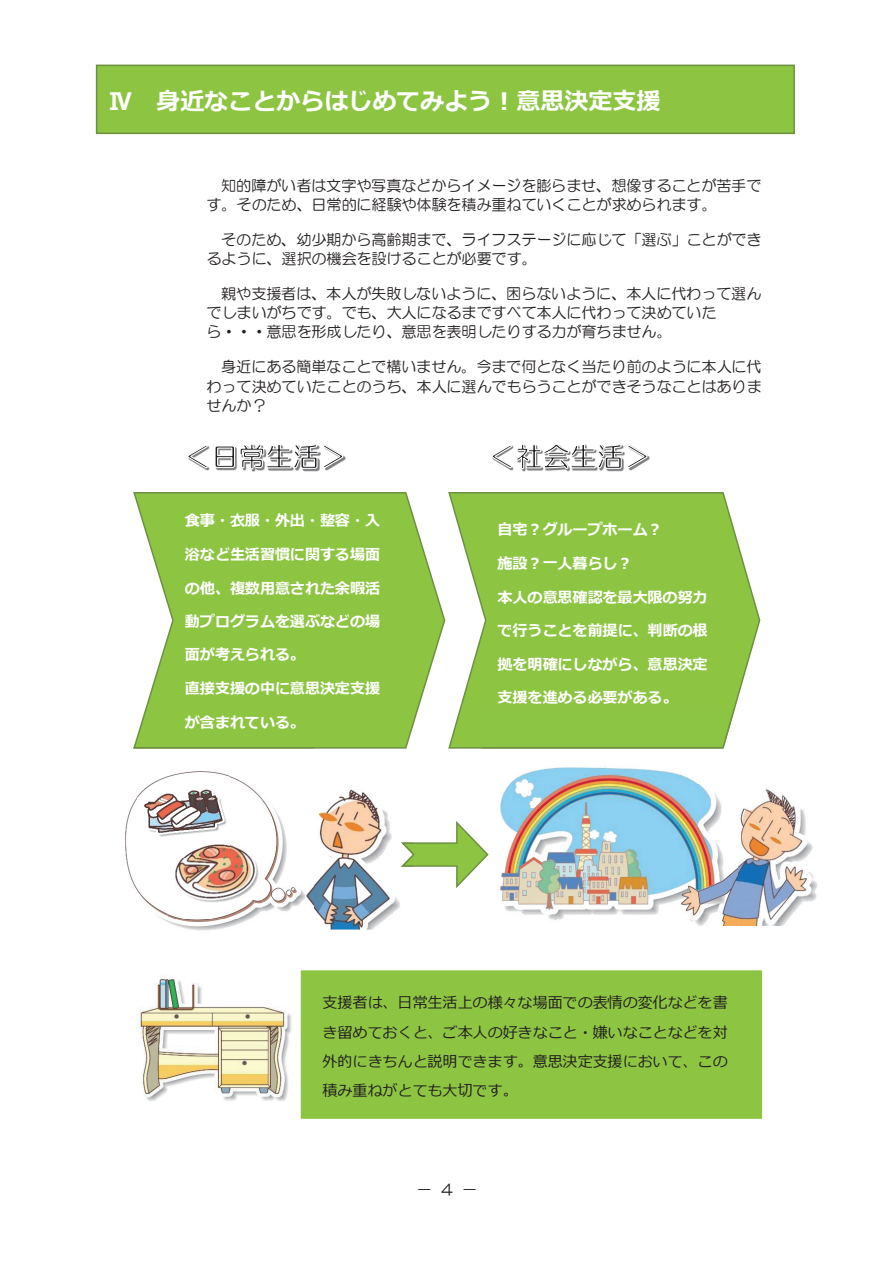
<style>
.page{position:relative;width:893px;height:1263px;background:#fff}
.page>*{position:absolute;margin:0;border:0;box-sizing:border-box;transform-origin:0 0}
.t1{font:700 24.15px "Meiryo";color:#fff}
.t2{font:15.15px/19px "HG Maru Gothic MPRO";color:#231f20}
.t3{font:700 15.15px/33.2px "Meiryo";color:#fff}
.t4{font:15.15px/29.2px "Meiryo";color:#231f20;text-align:justify}
</style>
<div class="page">
<img style="left:136px;top:975px;width:156px;height:126px">
<img style="left:206px;top:455px;width:140px;height:17px">
<svg style="left:188px;top:444px;width:155px;height:26px"></svg>
<img style="left:510px;top:455px;width:140px;height:17px">
<svg style="left:492px;top:444px;width:155px;height:26px"></svg>
<svg style="left:133px;top:492px;width:312px;height:257px;background:#9acb5a"></svg>
<svg style="left:448px;top:492px;width:312px;height:257px;background:#9bcb5b"></svg>
<div style="left:300px;top:969px;width:463px;height:151px;background:#8dc543"></div>
<div style="left:298px;top:968px;width:466px;height:153px;border:2px solid #fff"></div>
<img style="left:500px;top:707px;width:237px;height:219px">
<img style="left:482px;top:707px;width:254px;height:42px">
<div style="left:97px;top:65px;width:697px;height:68px;background:#8dc543"></div>
<div style="left:96px;top:65px;width:699px;height:69px;border:2px solid #6e9041"></div>
<img style="left:671px;top:784px;width:147px;height:141px">
<svg style="left:413px;top:821px;width:76px;height:67px"></svg>
<img style="left:314px;top:789px;width:86px;height:140px">
<img style="left:401px;top:842px;width:12px;height:25px">
<img style="left:125px;top:776px;width:189px;height:155px">
<img style="left:133px;top:746px;width:181px;height:3px">
<img style="left:137px;top:771px;width:93px;height:86px">
<img style="left:168px;top:824px;width:94px;height:95px">
<img style="left:168px;top:824px;width:62px;height:33px">
<h1 class="t1" style="left:108px;top:84px;width:554px">Ⅳ 身近なことからはじめてみよう！意思決定支援</h1>
<p class="t2" style="left:206px;top:176px;width:557px;text-indent:15px">知的障がい者は文字や写真などからイメージを膨らませ、想像することが苦手です。そのため、日常的に経験や体験を積み重ねていくことが求められます。</p>
<p class="t2" style="left:206px;top:230px;width:557px;text-indent:15px">そのため、幼少期から高齢期まで、ライフステージに応じて「選ぶ」ことができるように、選択の機会を設けることが必要です。</p>
<p class="t2" style="left:206px;top:284px;width:557px;text-indent:15px">親や支援者は、本人が失敗しないように、困らないように、本人に代わって選んでしまいがちです。でも、大人になるまですべて本人に代わって決めていた<br>ら・・・意思を形成したり、意思を表明したりする力が育ちません。</p>
<p class="t2" style="left:206px;top:357px;width:557px;text-align:justify;text-indent:15px">身近にある簡単なことで構いません。今まで何となく当たり前のように本人に代わって決めていたことのうち、本人に選んでもらうことができそうなことはありませんか？</p>
<p class="t3" style="left:185px;top:505px;width:197px">食事・衣服・外出・整容・入</p>
<p class="t3" style="left:185px;top:538px;width:197px">浴など生活習慣に関する場面</p>
<p class="t3" style="left:185px;top:572px;width:197px">の他、複数用意された余暇活</p>
<p class="t3" style="left:185px;top:606px;width:197px">動プログラムを選ぶなどの場</p>
<p class="t3" style="left:185px;top:639px;width:122px">面が考えられる。</p>
<p class="t3" style="left:185px;top:673px;width:197px">直接支援の中に意思決定支援</p>
<p class="t3" style="left:185px;top:706px;width:122px">が含まれている。</p>
<p class="t3" style="left:497px;top:514px;width:167px">自宅？グループホーム？</p>
<p class="t3" style="left:497px;top:548px;width:137px">施設？一人暮らし？</p>
<p class="t3" style="left:497px;top:581px;width:212px">本人の意思確認を最大限の努力</p>
<p class="t3" style="left:497px;top:615px;width:212px">で行うことを前提に、判断の根</p>
<p class="t3" style="left:497px;top:648px;width:212px">拠を明確にしながら、意思決定支援を進める必要がある。</p>
<p class="t4" style="left:322px;top:989px;width:407px">支援者は、日常生活上の様々な場面での表情の変化などを書き留めておくと、ご本人の好きなこと・嫌いなことなどを対外的にきちんと説明できます。意思決定支援において、この積み重ねがとても大切です。</p>
<p class="t2" style="left:417px;top:1179px;width:62px">－４－</p>
</div>
